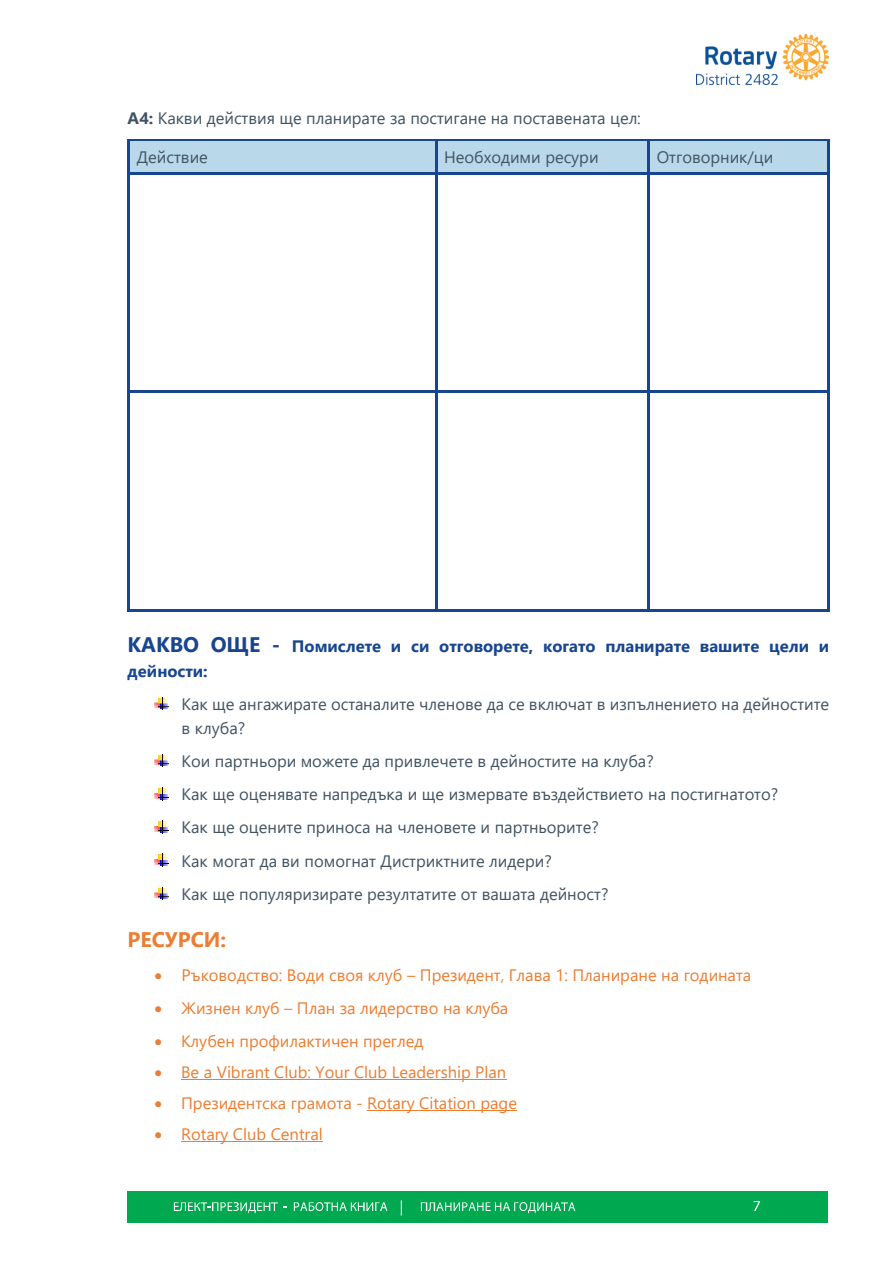
<style>
.page{position:relative;width:893px;height:1263px;background:#fff}
.page>*{position:absolute;margin:0;border:0;box-sizing:border-box;transform-origin:0 0}
.t1{font:700 21px "Segoe UI";color:#ed7d31}
.t2{font:16.5px/24.2px "Segoe UI";color:#415362}
.t3{font:16.5px "Segoe UI";color:#ed7d31}
.t4{font:700 16.5px/25.2px "Segoe UI";color:#17458f}
.s1{font-weight:700}
.s2{font-size:21px}
</style>
<div class="page">
<img style="left:696px;top:34px;width:132px;height:51px">
<div style="left:130px;top:141px;width:305px;height:31px;background:#b9d9eb"></div>
<div style="left:437px;top:141px;width:211px;height:31px;background:#b9d9eb"></div>
<div style="left:650px;top:141px;width:177px;height:31px;background:#b9d9eb"></div>
<hr style="left:130px;top:139px;width:305px;height:2px;background:#17458f">
<hr style="left:437px;top:139px;width:211px;height:2px;background:#17458f">
<hr style="left:650px;top:139px;width:177px;height:2px;background:#17458f">
<hr style="left:128px;top:141px;width:2px;height:31px;background:#17458f">
<hr style="left:435px;top:141px;width:2px;height:31px;background:#17458f">
<hr style="left:648px;top:141px;width:2px;height:31px;background:#17458f">
<hr style="left:827px;top:141px;width:2px;height:31px;background:#17458f">
<hr style="left:130px;top:172px;width:305px;height:2px;background:#17458f">
<hr style="left:437px;top:172px;width:211px;height:2px;background:#17458f">
<hr style="left:650px;top:172px;width:177px;height:2px;background:#17458f">
<hr style="left:128px;top:175px;width:2px;height:216px;background:#17458f">
<hr style="left:435px;top:175px;width:2px;height:216px;background:#17458f">
<hr style="left:648px;top:175px;width:2px;height:216px;background:#17458f">
<hr style="left:827px;top:175px;width:2px;height:216px;background:#17458f">
<hr style="left:130px;top:391px;width:305px;height:2px;background:#17458f">
<hr style="left:437px;top:391px;width:211px;height:2px;background:#17458f">
<hr style="left:650px;top:391px;width:177px;height:2px;background:#17458f">
<hr style="left:128px;top:393px;width:2px;height:216px;background:#17458f">
<hr style="left:130px;top:609px;width:305px;height:2px;background:#17458f">
<hr style="left:435px;top:393px;width:2px;height:216px;background:#17458f">
<hr style="left:437px;top:609px;width:211px;height:2px;background:#17458f">
<hr style="left:648px;top:393px;width:2px;height:216px;background:#17458f">
<hr style="left:650px;top:609px;width:177px;height:2px;background:#17458f">
<hr style="left:827px;top:393px;width:2px;height:216px;background:#17458f">
<img style="left:155px;top:696px;width:13px;height:14px">
<img style="left:155px;top:753px;width:13px;height:14px">
<img style="left:155px;top:787px;width:13px;height:13px">
<svg style="left:155px;top:820px;width:13px;height:13px"></svg>
<svg style="left:155px;top:853px;width:13px;height:13px"></svg>
<svg style="left:155px;top:886px;width:13px;height:13px"></svg>
<hr style="left:181px;top:1079px;width:325px;height:1px;background:#ed7d31">
<hr style="left:367px;top:1110px;width:150px;height:1px;background:#ed7d31">
<hr style="left:181px;top:1141px;width:142px;height:1px;background:#ed7d31">
<div style="left:128px;top:1192px;width:700px;height:31px;background:#00a94f"></div>
<svg style="left:174px;top:1202px;width:104px;height:11px"></svg>
<svg style="left:294px;top:1202px;width:93px;height:9px"></svg>
<svg style="left:754px;top:1201px;width:6px;height:10px"></svg>
<svg style="left:401px;top:1200px;width:1px;height:15px"></svg>
<svg style="left:421px;top:1202px;width:154px;height:11px"></svg>
<p class="t2" style="left:128px;top:105px;width:515px"><span class="s1">А4:</span> Какви действия ще планирате за постигане на поставената цел:</p>
<p class="t2" style="left:137px;top:144px;width:73px">Действие</p>
<p class="t2" style="left:444px;top:144px;width:156px">Необходими ресури</p>
<p class="t2" style="left:657px;top:144px;width:118px">Отговорник/ци</p>
<p class="t4" style="left:128px;top:632px;width:703px"><span class="s2">КАКВО ОЩЕ -</span> Помислете и си отговорете, когато планирате вашите цели и дейности:</p>
<p class="t2" style="left:182px;top:690px;width:649px">Как ще ангажирате останалите членове да се включат в изпълнението на дейностите в клуба?</p>
<p class="t2" style="left:182px;top:748px;width:474px">Кои партньори можете да привлечете в дейностите на клуба?</p>
<p class="t2" style="left:182px;top:781px;width:598px">Как ще оценявате напредъка и ще измервате въздействието на постигнатото?</p>
<p class="t2" style="left:182px;top:814px;width:419px">Как ще оцените приноса на членовете и партньорите?</p>
<p class="t2" style="left:182px;top:847px;width:372px">Как могат да ви помогнат Дистриктните лидери?</p>
<p class="t2" style="left:182px;top:880px;width:428px">Как ще популяризирате резултатите от вашата дейност?</p>
<p class="t1" style="left:128px;top:924px;width:100px">РЕСУРСИ:</p>
<p class="t3" style="left:155px;top:963px;width:598px">• Ръководство: Води своя клуб – Президент, Глава 1: Планиране на годината</p>
<p class="t3" style="left:155px;top:996px;width:355px">• Жизнен клуб – План за лидерство на клуба</p>
<p class="t3" style="left:154px;top:1029px;width:271px">• Клубен профилактичен преглед</p>
<p class="t3" style="left:154px;top:1060px;width:353px">• Be a Vibrant Club: Your Club Leadership Plan</p>
<p class="t3" style="left:154px;top:1091px;width:364px">• Президентска грамота - Rotary Citation page</p>
<p class="t3" style="left:154px;top:1122px;width:170px">• Rotary Club Central</p>
</div>
